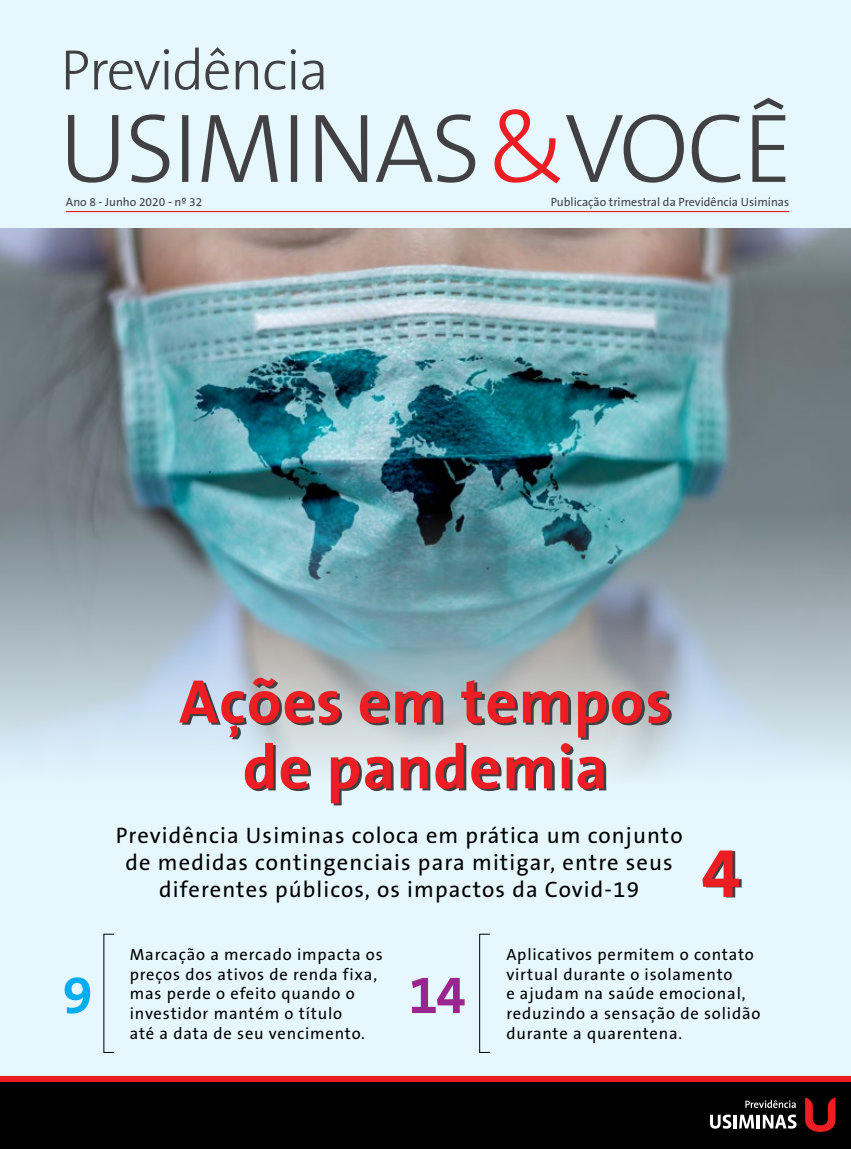
<style>
.page{position:relative;width:851px;height:1149px;background:#fff}
.page>*{position:absolute;margin:0;border:0;box-sizing:border-box;transform-origin:0 0}
.t1{font:700 71.25px "The Sans B7";color:#ed1d24}
.t2{font:700 62.1px/65.7px "The Sans B7";letter-spacing:.02em;color:#ed1d24;text-align:center}
.t3{font:700 54px "The Sans B7";color:#9a258f}
.t4{font:700 54px "The Sans B7";color:#00aeef}
.t5{font:22.5px/27px "The Sans B5 Plain";letter-spacing:.05em;color:#000;text-align:center}
.t6{font:16.5px/19.8px "The Sans B5 Plain";letter-spacing:.05em;color:#000}
.t7{font:12px "The Sans B5 Plain";color:#414042}
</style>
<div class="page">
<div style="left:0;top:0;width:850px;height:1148px;background:#e6f7fd"></div>
<img style="left:0;top:228px;width:850px;height:548px">
<div style="left:0;top:1081px;width:850px;height:67px;background:#000"></div>
<svg style="left:805px;top:1097px;width:30px;height:34px"></svg>
<svg style="left:745px;top:1100px;width:50px;height:7px"></svg>
<hr style="left:733px;top:1114px;width:3px;height:14px;background:#fff">
<svg style="left:739px;top:1114px;width:15px;height:14px"></svg>
<hr style="left:756px;top:1114px;width:3px;height:14px;background:#fff">
<svg style="left:710px;top:1114px;width:21px;height:14px"></svg>
<svg style="left:762px;top:1114px;width:34px;height:14px"></svg>
<div style="left:0;top:1075px;width:850px;height:6px;background:#ed1d24"></div>
<svg style="left:566px;top:98px;width:219px;height:85px"></svg>
<svg style="left:494px;top:109px;width:66px;height:74px"></svg>
<svg style="left:68px;top:114px;width:407px;height:69px"></svg>
<svg style="left:66px;top:47px;width:257px;height:43px"></svg>
<hr style="left:66px;top:211px;width:723px;height:1px;background:#ed1d24">
<div style="left:479px;top:933px;width:11px;height:119px;border:1px solid #000"></div>
<p class="t7" style="left:66px;top:195px;width:138px">Ano 8 - Junho 2020 - nº 32</p>
<p class="t7" style="left:551px;top:195px;width:240px">Publicação trimestral da Previdência Usiminas</p>
<h3 class="t4" style="left:63px;top:966px;width:31px">9</h3>
<h2 class="t2" style="left:179px;top:670px;width:493px">Ações em tempos de pandemia</h2>
<h3 class="t5" style="left:116px;top:822px;width:568px">Previdência Usiminas coloca em prática um conjunto de medidas contingenciais para mitigar, entre seus diferentes públicos, os impactos da Covid-19</h3>
<h1 class="t1" style="left:701px;top:835px;width:41px">4</h1>
<p class="t6" style="left:130px;top:944px;width:254px">Marcação a mercado impacta os preços dos ativos de renda fixa, mas perde o efeito quando o investidor mantém o título<br>até a data de seu vencimento.</p>
<h3 class="t3" style="left:408px;top:966px;width:59px">14</h3>
<p class="t6" style="left:506px;top:944px;width:255px">Aplicativos permitem o contato virtual durante o isolamento<br>e ajudam na saúde emocional, reduzindo a sensação de solidão durante a quarentena.</p>
</div>
